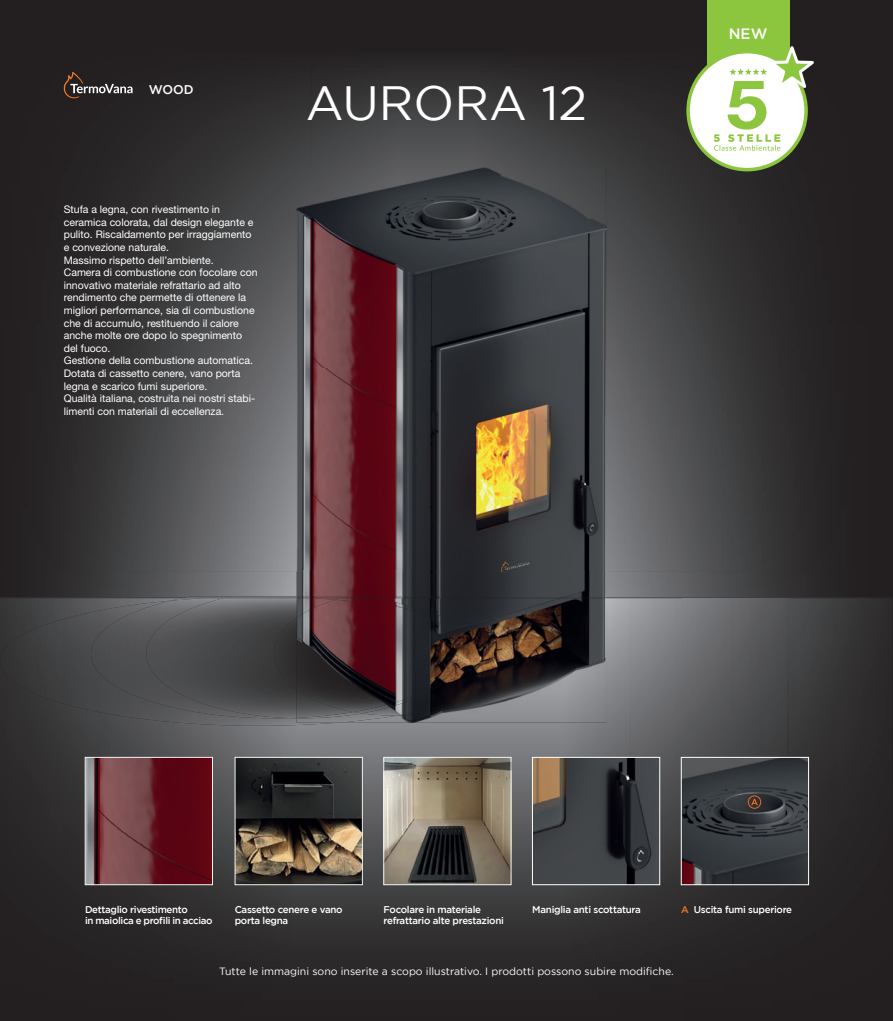
<style>
.page{position:relative;width:893px;height:1021px;background:#fff}
.page>*{position:absolute;margin:0;border:0;box-sizing:border-box;transform-origin:0 0}
.t1{font:48px "Gotham";color:#fff}
.t2{font:500 15px "Gotham";color:#fff}
.t3{font:500 12.6px "Gotham";color:#fff}
.t4{font:10.5px/12.6px "Helvetica Neue LT Std";color:#fff}
.t5{font:10.5px "Gotham";color:#fff}
.t6{font:500 9.75px/10.5px "Gotham";letter-spacing:-.03em;color:#fff}
.s1{color:#f47921}
</style>
<div class="page">
<div style="left:0;top:0;width:893px;height:95px;background:#231f20"></div>
<div style="left:885px;top:95px;width:8px;height:475px;background:#231f20"></div>
<img style="left:0;top:67px;width:312px;height:402px">
<img style="left:312px;top:67px;width:573px;height:150px">
<img style="left:606px;top:217px;width:279px;height:353px">
<img style="left:0;top:469px;width:297px;height:101px">
<img style="left:0;top:570px;width:893px;height:27px">
<img style="left:0;top:570px;width:885px;height:1px">
<img style="left:0;top:848px;width:893px;height:172px">
<img style="left:0;top:725px;width:104px;height:123px">
<img style="left:210px;top:722px;width:367px;height:126px">
<img style="left:631px;top:598px;width:52px;height:250px">
<img style="left:788px;top:598px;width:105px;height:250px">
<img style="left:104px;top:725px;width:106px;height:32px">
<img style="left:577px;top:598px;width:54px;height:159px">
<img style="left:683px;top:598px;width:105px;height:159px">
<img style="left:52px;top:598px;width:39px;height:2px">
<img style="left:0;top:600px;width:338px;height:125px">
<img style="left:185px;top:596px;width:38px;height:1px">
<img style="left:182px;top:597px;width:24px;height:1px">
<img style="left:91px;top:598px;width:55px;height:120px">
<svg style="left:206px;top:597px;width:17px;height:1px"></svg>
<img style="left:146px;top:598px;width:165px;height:120px">
<img style="left:223px;top:596px;width:119px;height:2px">
<img style="left:274px;top:617px;width:23px;height:73px">
<img style="left:297px;top:168px;width:309px;height:429px">
<img style="left:297px;top:570px;width:309px;height:1px">
<img style="left:514px;top:598px;width:92px;height:124px">
<img style="left:381px;top:596px;width:225px;height:2px">
<img style="left:297px;top:651px;width:220px;height:71px">
<img style="left:297px;top:712px;width:65px;height:6px">
<img style="left:311px;top:598px;width:25px;height:2px">
<svg style="left:296px;top:597px;width:15px;height:1px"></svg>
<img style="left:418px;top:598px;width:96px;height:12px">
<img style="left:381px;top:597px;width:65px;height:1px">
<img style="left:362px;top:610px;width:152px;height:105px">
<img style="left:404px;top:598px;width:14px;height:2px">
<img style="left:336px;top:598px;width:68px;height:2px">
<svg style="left:342px;top:596px;width:39px;height:2px"></svg>
<img style="left:297px;top:600px;width:161px;height:112px">
<img style="left:534px;top:759px;width:124px;height:123px">
<div style="left:532px;top:757px;width:128px;height:127px;border:1px solid #fff"></div>
<img style="left:683px;top:759px;width:124px;height:123px">
<div style="left:681px;top:757px;width:128px;height:127px;border:1px solid #fff"></div>
<img style="left:87px;top:759px;width:124px;height:123px">
<div style="left:85px;top:757px;width:128px;height:127px;border:1px solid #f2f3f4"></div>
<img style="left:386px;top:759px;width:123px;height:123px">
<div style="left:384px;top:757px;width:127px;height:127px;border:1px solid #f2f3f4"></div>
<img style="left:237px;top:759px;width:123px;height:123px">
<div style="left:707px;top:0;width:82px;height:96px;background:#8bc63e"></div>
<div style="left:688px;top:52px;width:118px;height:118px;background:#fff;border-radius:50%"></div>
<div style="left:686px;top:50px;width:122px;height:121px;border:4px solid #8bc63e;border-radius:50%"></div>
<svg style="left:714px;top:44px;width:107px;height:107px"></svg>
<svg style="left:751px;top:799px;width:7px;height:6px"></svg>
<div style="left:748px;top:795px;width:13px;height:13px;border:1px solid #f26421;border-radius:50%"></div>
<svg style="left:64px;top:72px;width:69px;height:26px;background:#463e3c"></svg>
<p class="t3" style="left:149px;top:83px;width:46px">WOOD</p>
<h1 class="t1" style="left:306px;top:77px;width:283px">AURORA 12</h1>
<p class="t4" style="left:64px;top:203px;width:195px">Stufa a legna, con rivestimento in ceramica colorata, dal design elegante e pulito. Riscaldamento per irraggiamento e convezione naturale.<br>Massimo rispetto dell’ambiente.<br>Camera di combustione con focolare con innovativo materiale refrattario ad alto rendimento che permette di ottenere la migliori performance, sia di combustione che di accumulo, restituendo il calore anche molte ore dopo lo spegnimento del fuoco.<br>Gestione della combustione automatica.<br>Dotata di cassetto cenere, vano porta legna e scarico fumi superiore.<br>Qualità italiana, costruita nei nostri stabi&shy;limenti con materiali di eccellenza.</p>
<h2 class="t2" style="left:729px;top:25px;width:40px">NEW</h2>
<p class="t6" style="left:85px;top:904px;width:129px">Dettaglio rivestimento<br>in maiolica e profili in acciao</p>
<p class="t6" style="left:235px;top:904px;width:109px">Cassetto cenere e vano porta legna</p>
<p class="t6" style="left:532px;top:904px;width:110px">Maniglia anti scottatura</p>
<p class="t6" style="left:681px;top:904px;width:113px"><span class="s1">A</span> Uscita fumi superiore</p>
<p class="t6" style="left:384px;top:904px;width:122px">Focolare in materiale refrattario alte prestazioni</p>
<p class="t5" style="left:219px;top:965px;width:456px">Tutte le immagini sono inserite a scopo illustrativo. I prodotti possono subire modifiche.</p>
</div>
